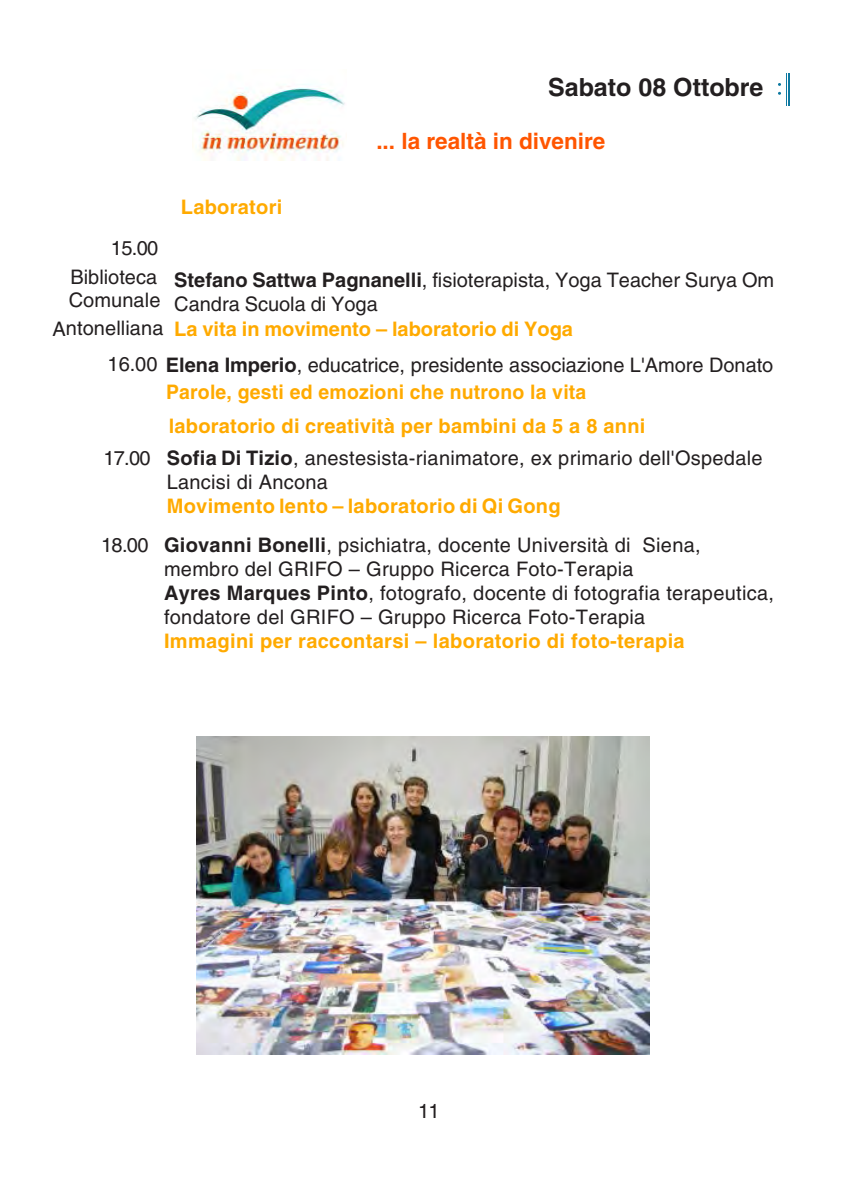
<style>
.page{position:relative;width:858px;height:1177px;background:#fff}
.page>*{position:absolute;margin:0;border:0;box-sizing:border-box;transform-origin:0 0}
.t1{font:700 25px "Helvetica LT Std";color:#231f20}
.t2{font:700 22.5px "Helvetica LT Std";color:#f50}
.t3{font:20px/24px "Helvetica LT Std";letter-spacing:.015em;color:#231f20}
.t4{font:700 20px "Helvetica LT Std";letter-spacing:.015em;color:#fa0}
.s1{font-weight:700}
.s2{font-weight:700;color:#fa0}
</style>
<div class="page">
<hr style="left:785px;top:73px;width:1px;height:33px;background:#0e79a1">
<hr style="left:788px;top:73px;width:2px;height:33px;background:#0e79a1">
<img style="left:192px;top:84px;width:153px;height:77px">
<img style="left:196px;top:736px;width:453px;height:318px">
<p class="t1" style="left:548px;top:72px;width:217px">Sabato 08 Ottobre</p>
<p class="t2" style="left:376px;top:127px;width:230px">... la realtà in divenire</p>
<p class="t3" style="left:111px;top:235px;width:49px">15.00</p>
<p class="t3" style="left:69px;top:265px;width:93px">Biblioteca<br>Comunale</p>
<p class="t3" style="left:52px;top:316px;width:112px">Antonelliana</p>
<p class="t4" style="left:181px;top:194px;width:103px">Laboratori</p>
<p class="t3" style="left:174px;top:268px;width:601px"><span class="s1">Stefano Sattwa Pagnanelli</span>, fisioterapista, Yoga Teacher Surya Om<br>Candra Scuola di Yoga</p>
<p class="t4" style="left:174px;top:317px;width:400px">La vita in movimento – laboratorio di Yoga</p>
<p class="t3" style="left:166px;top:352px;width:609px;line-height:26.5px;text-indent:-58px">16.00 <span class="s1">Elena Imperio</span>, educatrice, presidente associazione L'Amore Donato<br><span class="s2">Parole, gesti ed emozioni che nutrono la vita</span></p>
<p class="t4" style="left:169px;top:414px;width:478px">laboratorio di creatività per bambini da 5 a 8 anni</p>
<p class="t3" style="left:103px;top:445px;width:49px">17.00</p>
<p class="t3" style="left:101px;top:532px;width:49px">18.00</p>
<p class="t3" style="left:167px;top:445px;width:597px"><span class="s1">Sofia Di Tizio</span>, anestesista-rianimatore, ex primario dell'Ospedale<br>Lancisi di Ancona</p>
<p class="t4" style="left:167px;top:494px;width:395px">Movimento lento – laboratorio di Qi Gong</p>
<p class="t3" style="left:164px;top:532px;width:611px"><span class="s1">Giovanni Bonelli</span>, psichiatra, docente Università di Siena, membro del GRIFO – Gruppo Ricerca Foto-Terapia<br><span class="s1">Ayres Marques Pinto</span>, fotografo, docente di fotografia terapeutica, fondatore del GRIFO – Gruppo Ricerca Foto-Terapia</p>
<p class="t4" style="left:164px;top:628px;width:522px">Immagini per raccontarsi – laboratorio di foto-terapia</p>
<p class="t3" style="left:418px;top:1098px;width:23px">11</p>
</div>
